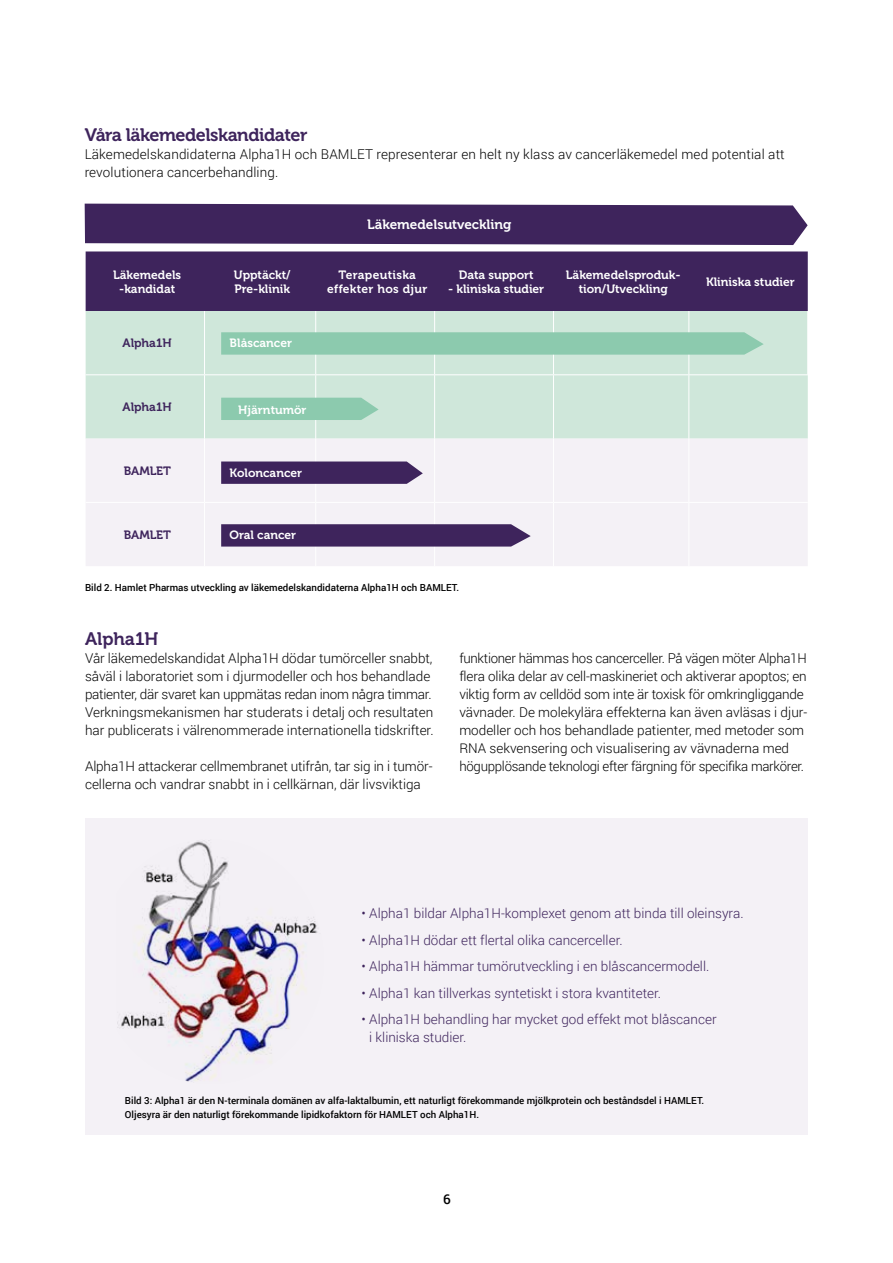
<style>
.page{position:relative;width:893px;height:1263px;background:#fff}
.page>*{position:absolute;margin:0;border:0;box-sizing:border-box;transform-origin:0 0}
.t1{font:18px "Museo 700";letter-spacing:-.025em;color:#3e245c}
.t2{font:18px "Museo 700";color:#3e245c}
.t3{font:300 13.5px/18px "Roboto";color:#000}
.t4{font:300 13.5px/18px "Roboto";color:#3e245c}
.t5{font:13.5px "Museo 700";color:#fff}
.t6{font:500 13.5px "Roboto";color:#000}
.t7{font:12px/14.1px "Museo 700";color:#fff;text-align:center}
.t8{font:12px/14.1px "Museo 700";letter-spacing:.025em;color:#fff;text-align:center}
.t9{font:12px "Museo 700";color:#3e245c}
.t10{font:500 9.75px/13.5px "Roboto";color:#000}
</style>
<div class="page">
<div style="left:85px;top:818px;width:723px;height:317px;background:#f4f1f6"></div>
<div style="left:86px;top:251px;width:722px;height:60px;background:#3e245c"></div>
<div style="left:86px;top:311px;width:722px;height:128px;background:#cfe7da"></div>
<div style="left:86px;top:439px;width:722px;height:127px;background:#f4f1f6"></div>
<hr style="left:204px;top:439px;width:1px;height:63px;background:#fff">
<hr style="left:315px;top:439px;width:1px;height:63px;background:#fff">
<hr style="left:434px;top:439px;width:1px;height:63px;background:#fff">
<hr style="left:553px;top:439px;width:1px;height:63px;background:#fff">
<hr style="left:688px;top:439px;width:1px;height:63px;background:#fff">
<hr style="left:86px;top:502px;width:119px;height:1px;background:#fff">
<hr style="left:205px;top:502px;width:111px;height:1px;background:#fff">
<hr style="left:204px;top:503px;width:1px;height:63px;background:#fff">
<hr style="left:316px;top:502px;width:119px;height:1px;background:#fff">
<hr style="left:315px;top:503px;width:1px;height:63px;background:#fff">
<hr style="left:435px;top:502px;width:118px;height:1px;background:#fff">
<hr style="left:434px;top:503px;width:1px;height:63px;background:#fff">
<hr style="left:553px;top:502px;width:136px;height:1px;background:#fff">
<hr style="left:553px;top:503px;width:1px;height:63px;background:#fff">
<hr style="left:689px;top:502px;width:119px;height:1px;background:#fff">
<hr style="left:688px;top:503px;width:1px;height:63px;background:#fff">
<hr style="left:204px;top:375px;width:1px;height:64px;background:#fff">
<hr style="left:315px;top:375px;width:1px;height:64px;background:#fff">
<hr style="left:434px;top:375px;width:1px;height:64px;background:#fff">
<hr style="left:553px;top:375px;width:1px;height:64px;background:#fff">
<hr style="left:688px;top:375px;width:1px;height:64px;background:#fff">
<hr style="left:204px;top:311px;width:1px;height:63px;background:#fff">
<hr style="left:315px;top:311px;width:1px;height:63px;background:#fff">
<hr style="left:434px;top:311px;width:1px;height:63px;background:#fff">
<hr style="left:553px;top:311px;width:1px;height:63px;background:#fff">
<hr style="left:688px;top:311px;width:1px;height:63px;background:#fff">
<hr style="left:807px;top:311px;width:1px;height:63px;background:#fff">
<hr style="left:86px;top:374px;width:119px;height:1px;background:#fff">
<hr style="left:205px;top:374px;width:111px;height:1px;background:#fff">
<hr style="left:316px;top:374px;width:119px;height:1px;background:#fff">
<hr style="left:435px;top:374px;width:118px;height:1px;background:#fff">
<hr style="left:553px;top:374px;width:136px;height:1px;background:#fff">
<hr style="left:689px;top:374px;width:119px;height:1px;background:#fff">
<div style="left:85px;top:204px;width:723px;height:41px;background:#3e245c"></div>
<svg style="left:221px;top:332px;width:543px;height:23px;background:#8fcbaf"></svg>
<svg style="left:221px;top:461px;width:202px;height:23px;background:#4a3266"></svg>
<svg style="left:221px;top:524px;width:310px;height:23px;background:#493065"></svg>
<div style="left:221px;top:398px;width:158px;height:22px;background:#8ccaae"></div>
<img style="left:117px;top:840px;width:201px;height:242px">
<h1 class="t1" style="left:85px;top:125px;width:224px">Våra läkemedelskandidater</h1>
<p class="t3" style="left:85px;top:145px;width:702px">Läkemedelskandidaterna Alpha1H och BAMLET representerar en helt ny klass av cancerläkemedel med potential att revolutionera cancerbehandling.</p>
<p class="t5" style="left:367px;top:217px;width:146px">Läkemedelsutveckling</p>
<p class="t7" style="left:113px;top:268px;width:70px">Läkemedels -kandidat</p>
<p class="t7" style="left:234px;top:268px;width:58px;text-align:left">Upptäckt/<br>Pre-klinik</p>
<p class="t8" style="left:327px;top:268px;width:102px">Terapeutiska effekter hos djur</p>
<p class="t7" style="left:459px;top:268px;width:76px">Data support</p>
<p class="t7" style="left:448px;top:282px;width:98px">- kliniska studier</p>
<p class="t9" style="left:123px;top:337px;width:51px">Alpha1H</p>
<p class="t7" style="left:230px;top:336px;width:64px">Blåscancer</p>
<p class="t9" style="left:123px;top:400px;width:51px">Alpha1H</p>
<p class="t7" style="left:238px;top:403px;width:70px">Hjärntumör</p>
<p class="t9" style="left:124px;top:464px;width:49px">BAMLET</p>
<p class="t7" style="left:230px;top:465px;width:74px">Koloncancer</p>
<p class="t9" style="left:124px;top:528px;width:49px">BAMLET</p>
<p class="t7" style="left:230px;top:528px;width:68px">Oral cancer</p>
<p class="t10" style="left:85px;top:580px;width:376px">Bild 2. Hamlet Pharmas utveckling av läkemedelskandidaterna Alpha1H och BAMLET.</p>
<p class="t7" style="left:566px;top:268px;width:116px">Läkemedelsproduk&shy;tion/Utveckling</p>
<p class="t7" style="left:706px;top:275px;width:90px">Kliniska studier</p>
<h1 class="t2" style="left:85px;top:629px;width:75px">Alpha1H</h1>
<p class="t3" style="left:85px;top:649px;width:350px">Vår läkemedelskandidat Alpha1H dödar tumörceller snabbt, såväl i laboratoriet som i djurmodeller och hos behandlade patienter, där svaret kan uppmätas redan inom några timmar.<br>Verkningsmekanismen har studerats i detalj och resultaten har publicerats i välrenommerade internationella tidskrifter.</p>
<p class="t3" style="left:85px;top:757px;width:348px">Alpha1H attackerar cellmembranet utifrån, tar sig in i tumör&shy;cellerna och vandrar snabbt in i cellkärnan, där livsviktiga</p>
<p class="t3" style="left:459px;top:649px;width:349px">funktioner hämmas hos cancerceller. På vägen möter Alpha1H flera olika delar av cell-maskineriet och aktiverar apoptos; en viktig form av celldöd som inte är toxisk för omkringliggande vävnader. De molekylära effekterna kan även avläsas i djur&shy;modeller och hos behandlade patienter, med metoder som RNA sekvensering och visualisering av vävnaderna med högupplösande teknologi efter färgning för specifika markörer.</p>
<p class="t4" style="left:362px;top:904px;width:384px">• Alpha1 bildar Alpha1H-komplexet genom att binda till oleinsyra.</p>
<p class="t4" style="left:362px;top:930px;width:263px">• Alpha1H dödar ett flertal olika cancerceller.</p>
<p class="t4" style="left:362px;top:957px;width:349px">• Alpha1H hämmar tumörutveckling i en blåscancermodell.</p>
<p class="t4" style="left:362px;top:983px;width:301px">• Alpha1 kan tillverkas syntetiskt i stora kvantiteter.</p>
<p class="t4" style="left:369px;top:1010px;width:349px;text-indent:-8px">• Alpha1H behandling har mycket god effekt mot blåscancer i kliniska studier.</p>
<p class="t10" style="left:125px;top:1093px;width:581px">Bild 3: Alpha1 är den N-terminala domänen av alfa-laktalbumin, ett naturligt förekommande mjölkprotein och beståndsdel i HAMLET.<br>Oljesyra är den naturligt förekommande lipidkofaktorn för HAMLET och Alpha1H.</p>
<p class="t6" style="left:443px;top:1189px;width:9px">6</p>
</div>
